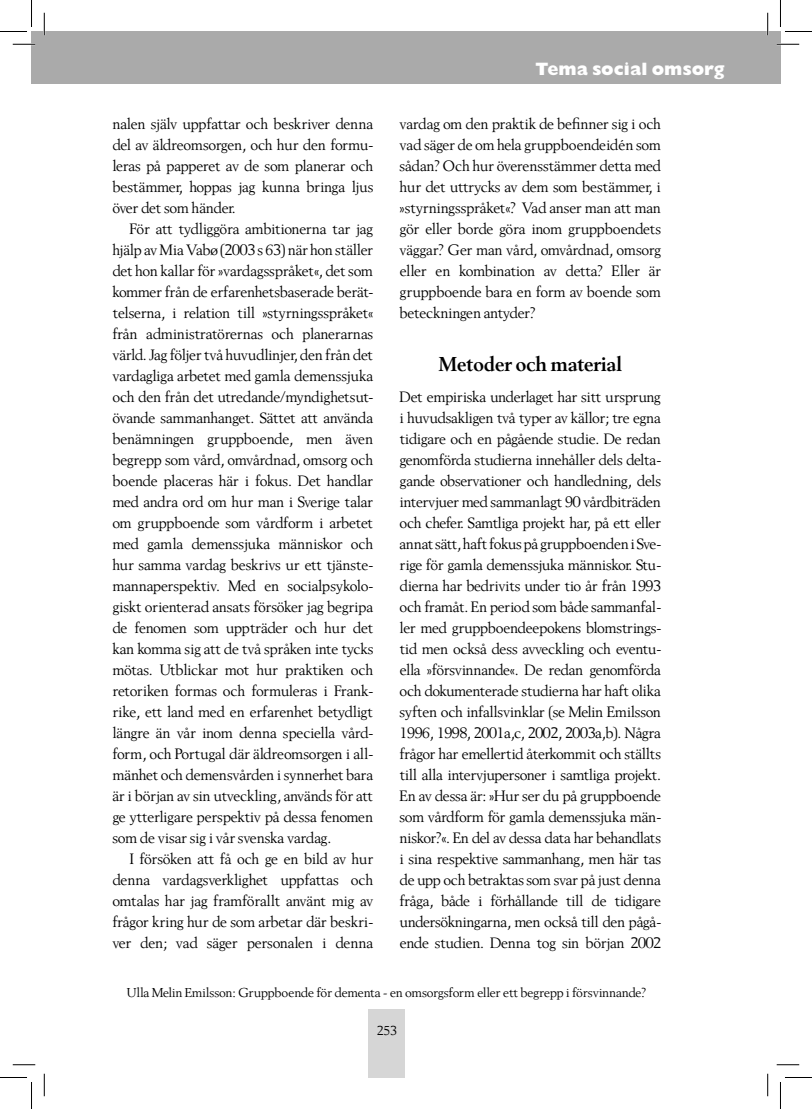
<style>
.page{position:relative;width:812px;height:1109px;background:#fff}
.page>*{position:absolute;margin:0;border:0;box-sizing:border-box;transform-origin:0 0}
.t1{font:700 21px "Berling";letter-spacing:-.02em;color:#000}
.t2{font:800 18px "Gill Sans";color:#fff}
.t3{font:15.75px/21px "Berling";letter-spacing:-.03em;color:#000;text-align:justify}
.t4{font:13.5px "Berling";letter-spacing:-.03em;color:#000}
</style>
<div class="page">
<div style="left:32px;top:32px;width:12px;height:52px;background:#aaa"></div>
<div style="left:368px;top:1009px;width:37px;height:68px;background:#d6d6d6"></div>
<div style="left:45px;top:32px;width:735px;height:52px;background:#aaa"></div>
<hr style="left:13px;top:43px;width:22px;height:2px;background:#fff">
<hr style="left:776px;top:43px;width:23px;height:2px;background:#fff">
<hr style="left:43px;top:13px;width:2px;height:22px;background:#fff">
<hr style="left:766px;top:13px;width:2px;height:22px;background:#fff">
<svg style="left:13px;top:44px;width:22px;height:1px"></svg>
<svg style="left:776px;top:44px;width:23px;height:1px"></svg>
<svg style="left:13px;top:1064px;width:22px;height:1px"></svg>
<svg style="left:776px;top:1064px;width:23px;height:1px"></svg>
<svg style="left:44px;top:13px;width:1px;height:22px"></svg>
<svg style="left:44px;top:1074px;width:1px;height:22px"></svg>
<svg style="left:767px;top:13px;width:1px;height:22px"></svg>
<svg style="left:767px;top:1074px;width:1px;height:22px"></svg>
<svg style="left:0;top:0;width:32px;height:32px"></svg>
<svg style="left:0;top:1077px;width:32px;height:32px"></svg>
<svg style="left:780px;top:0;width:31px;height:32px"></svg>
<svg style="left:780px;top:1077px;width:31px;height:32px"></svg>
<p class="t2" style="left:535px;top:58px;width:191px">Tema social omsorg</p>
<p class="t3" style="left:399px;top:113px;width:263px">vardag om den praktik de befinner sig i och vad säger de om hela gruppboendeidén som sådan? Och hur överensstämmer detta med hur det uttrycks av dem som bestämmer, i »styrningsspråket«? Vad anser man att man gör eller borde göra inom gruppboendets väggar? Ger man vård, omvårdnad, omsorg eller en kombination av detta? Eller är gruppboende bara en form av boende som beteckningen antyder?</p>
<h1 class="t1" style="left:438px;top:352px;width:185px">Metoder och material</h1>
<p class="t3" style="left:399px;top:387px;width:263px">Det empiriska underlaget har sitt ursprung i huvudsakligen två typer av källor; tre egna tidigare och en pågående studie. De redan genomförda studierna innehåller dels delta&shy;gande observationer och handledning, dels intervjuer med sammanlagt 90 vårdbiträden och chefer. Samtliga projekt har, på ett eller annat sätt, haft fokus på gruppboenden i Sve&shy;rige för gamla demenssjuka människor. Stu&shy;dierna har bedrivits under tio år från 1993 och framåt. En period som både sammanfal&shy;ler med gruppboendeepokens blomstrings&shy;tid men också dess avveckling och eventu&shy;ella »försvinnande«. De redan genomförda och dokumenterade studierna har haft olika syften och infallsvinklar (se Melin Emilsson 1996, 1998, 2001a,c, 2002, 2003a,b). Några frågor har emellertid återkommit och ställts till alla intervjupersoner i samtliga projekt.<br>En av dessa är: »Hur ser du på gruppboende som vårdform för gamla demenssjuka män&shy;niskor?«. En del av dessa data har behandlats i sina respektive sammanhang, men här tas de upp och betraktas som svar på just denna fråga, både i förhållande till de tidigare undersökningarna, men också till den pågå&shy;ende studien. Denna tog sin början 2002</p>
<p class="t4" style="left:127px;top:985px;width:520px">Ulla Melin Emilsson: Gruppboende för dementa - en omsorgsform eller ett begrepp i försvinnande?</p>
<p class="t3" style="left:112px;top:113px;width:262px">nalen själv uppfattar och beskriver denna del av äldreomsorgen, och hur den formu&shy;leras på papperet av de som planerar och bestämmer, hoppas jag kunna bringa ljus över det som händer.</p>
<p class="t3" style="left:112px;top:218px;width:262px;text-indent:17px">För att tydliggöra ambitionerna tar jag hjälp av Mia Vabø (2003 s 63) när hon ställer det hon kallar för »vardagsspråket«, det som kommer från de erfarenhetsbaserade berät&shy;telserna, i relation till »styrningsspråket« från administratörernas och planerarnas värld. Jag följer två huvudlinjer, den från det vardagliga arbetet med gamla demenssjuka och den från det utredande/myndighetsut&shy;övande sammanhanget. Sättet att använda benämningen gruppboende, men även begrepp som vård, omvårdnad, omsorg och boende placeras här i fokus. Det handlar med andra ord om hur man i Sverige talar om gruppboende som vårdform i arbetet med gamla demenssjuka människor och hur samma vardag beskrivs ur ett tjänste&shy;mannaperspektiv. Med en socialpsykolo&shy;giskt orienterad ansats försöker jag begripa de fenomen som uppträder och hur det kan komma sig att de två språken inte tycks mötas. Utblickar mot hur praktiken och retoriken formas och formuleras i Frank&shy;rike, ett land med en erfarenhet betydligt längre än vår inom denna speciella vård&shy;form, och Portugal där äldreomsorgen i all&shy;mänhet och demensvården i synnerhet bara är i början av sin utveckling, används för att ge ytterligare perspektiv på dessa fenomen som de visar sig i vår svenska vardag.</p>
<p class="t3" style="left:112px;top:848px;width:262px;text-indent:17px">I försöken att få och ge en bild av hur denna vardagsverklighet uppfattas och omtalas har jag framförallt använt mig av frågor kring hur de som arbetar där beskri&shy;ver den; vad säger personalen i denna</p>
<p class="t4" style="left:377px;top:1023px;width:21px">253</p>
</div>
